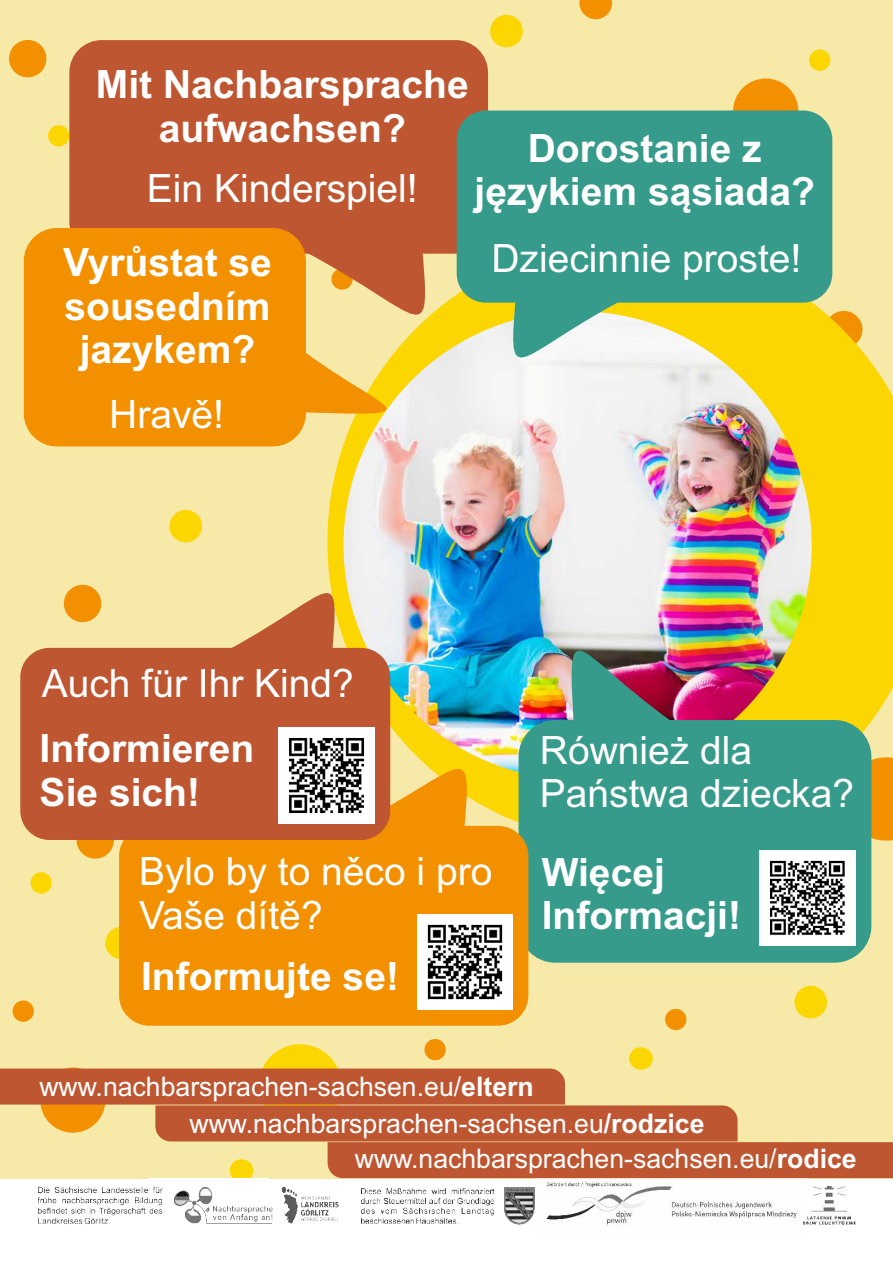
<style>
.page{position:relative;width:893px;height:1263px;background:#fff}
.page>*{position:absolute;margin:0;border:0;box-sizing:border-box;transform-origin:0 0}
.t1{font:700 39px/43.5px "Arial";color:#fff;text-align:center}
.t2{font:39px/43.5px "Arial";color:#fff}
.t3{font:27px "Arial";color:#fff}
.s1{font-weight:700}
</style>
<div class="page">
<div style="left:0;top:0;width:893px;height:1178px;background:#f7e9a8"></div>
<svg style="left:327px;top:240px;width:566px;height:603px;fill:#fcd600"></svg>
<img style="left:343px;top:311px;width:469px;height:468px;border-radius:50%">
<img style="left:535px;top:1178px;width:274px;height:47px">
<div style="left:258px;top:1044px;width:84px;height:83px;background:#fcd600;border-radius:50%"></div>
<div style="left:48px;top:125px;width:21px;height:21px;background:#fcd600;border-radius:50%"></div>
<div style="left:69px;top:40px;width:419px;height:214px;background:#be5631;border-radius:32px"></div>
<svg style="left:871px;top:757px;width:22px;height:84px;background:#ef9206"></svg>
<div style="left:794px;top:986px;width:33px;height:32px;background:#fcd600;border-radius:50%"></div>
<div style="left:518px;top:720px;width:353px;height:243px;background:#379b8b;border-radius:37px"></div>
<img style="left:565px;top:601px;width:106px;height:119px">
<div style="left:105px;top:927px;width:33px;height:32px;background:#fcd600;border-radius:50%"></div>
<div style="left:119px;top:826px;width:409px;height:200px;background:#f39000;border-radius:30px"></div>
<svg style="left:366px;top:728px;width:108px;height:112px"></svg>
<div style="left:77px;top:821px;width:37px;height:38px;background:#f39000;border-radius:50%"></div>
<div style="left:20px;top:648px;width:370px;height:192px;background:#be5631;border-radius:29px"></div>
<svg style="left:230px;top:554px;width:111px;height:94px"></svg>
<div style="left:733px;top:78px;width:65px;height:66px;background:#f39000;border-radius:50%"></div>
<div style="left:457px;top:111px;width:375px;height:192px;background:#379b8b;border-radius:29px"></div>
<svg style="left:507px;top:302px;width:112px;height:94px;background:#bbd9ce"></svg>
<div style="left:24px;top:228px;width:282px;height:218px;background:#f39000;border-radius:33px"></div>
<svg style="left:296px;top:238px;width:148px;height:179px"></svg>
<div style="left:490px;top:15px;width:33px;height:32px;background:#fcd600;border-radius:50%"></div>
<div style="left:169px;top:510px;width:33px;height:32px;background:#fcd600;border-radius:50%"></div>
<div style="left:64px;top:585px;width:37px;height:37px;background:#f39000;border-radius:50%"></div>
<div style="left:9px;top:40px;width:37px;height:37px;background:#f39000;border-radius:50%"></div>
<div style="left:31px;top:872px;width:21px;height:21px;background:#fcd600;border-radius:50%"></div>
<div style="left:809px;top:49px;width:21px;height:22px;background:#fcd600;border-radius:50%"></div>
<div style="left:13px;top:1000px;width:21px;height:22px;background:#f39000;border-radius:50%"></div>
<div style="left:665px;top:1009px;width:21px;height:21px;background:#f39000;border-radius:50%"></div>
<img style="left:282px;top:1187px;width:57px;height:37px">
<img style="left:39px;top:1187px;width:124px;height:37px">
<img style="left:504px;top:1187px;width:31px;height:38px">
<img style="left:174px;top:1187px;width:98px;height:37px">
<img style="left:361px;top:1188px;width:134px;height:36px">
<img style="left:803px;top:1187px;width:52px;height:37px">
<img style="left:279px;top:728px;width:95px;height:95px">
<div style="left:424px;top:1039px;width:22px;height:21px;background:#f39000;border-radius:50%"></div>
<svg style="left:0;top:1068px;width:893px;height:110px"></svg>
<div style="left:629px;top:1047px;width:24px;height:23px;background:#fcd600;border-radius:50%"></div>
<svg style="left:579px;top:0;width:33px;height:19px"></svg>
<img style="left:760px;top:850px;width:95px;height:95px">
<img style="left:417px;top:914px;width:95px;height:96px">
<p class="t1" style="left:96px;top:66px;width:374px">Mit Nachbarsprache aufwachsen?</p>
<p class="t2" style="left:147px;top:171px;width:272px">Ein Kinderspiel!</p>
<p class="t1" style="left:475px;top:130px;width:342px">Dorostanie z językiem sąsiada?</p>
<p class="t1" style="left:63px;top:244px;width:210px">Vyrůstat se</p>
<p class="t2" style="left:491px;top:240px;width:311px">Dziecinnie proste!</p>
<p class="t1" style="left:65px;top:288px;width:207px">sousedním jazykem?</p>
<p class="t2" style="left:109px;top:396px;width:116px">Hravě!</p>
<p class="t2" style="left:42px;top:665px;width:314px">Auch für Ihr Kind?</p>
<p class="t1" style="left:40px;top:730px;width:216px;text-align:left">Informieren<br>Sie sich!</p>
<p class="t2" style="left:540px;top:732px;width:316px">Również dla<br>Państwa dziecka?</p>
<p class="t2" style="left:139px;top:853px;width:355px">Bylo by to něco i pro<br>Vaše dítě?</p>
<p class="t1" style="left:141px;top:958px;width:259px">Informujte se!</p>
<p class="t1" style="left:542px;top:854px;width:201px;text-align:left">Więcej<br>Informacji!</p>
<p class="t3" style="left:39px;top:1076px;width:496px">www.nachbarsprachen-sachsen.eu/<span class="s1">eltern</span></p>
<p class="t3" style="left:189px;top:1113px;width:517px">www.nachbarsprachen-sachsen.eu<span class="s1">/rodzice</span></p>
<p class="t3" style="left:355px;top:1148px;width:503px">www.nachbarsprachen-sachsen.eu/<span class="s1">rodice</span></p>
</div>
